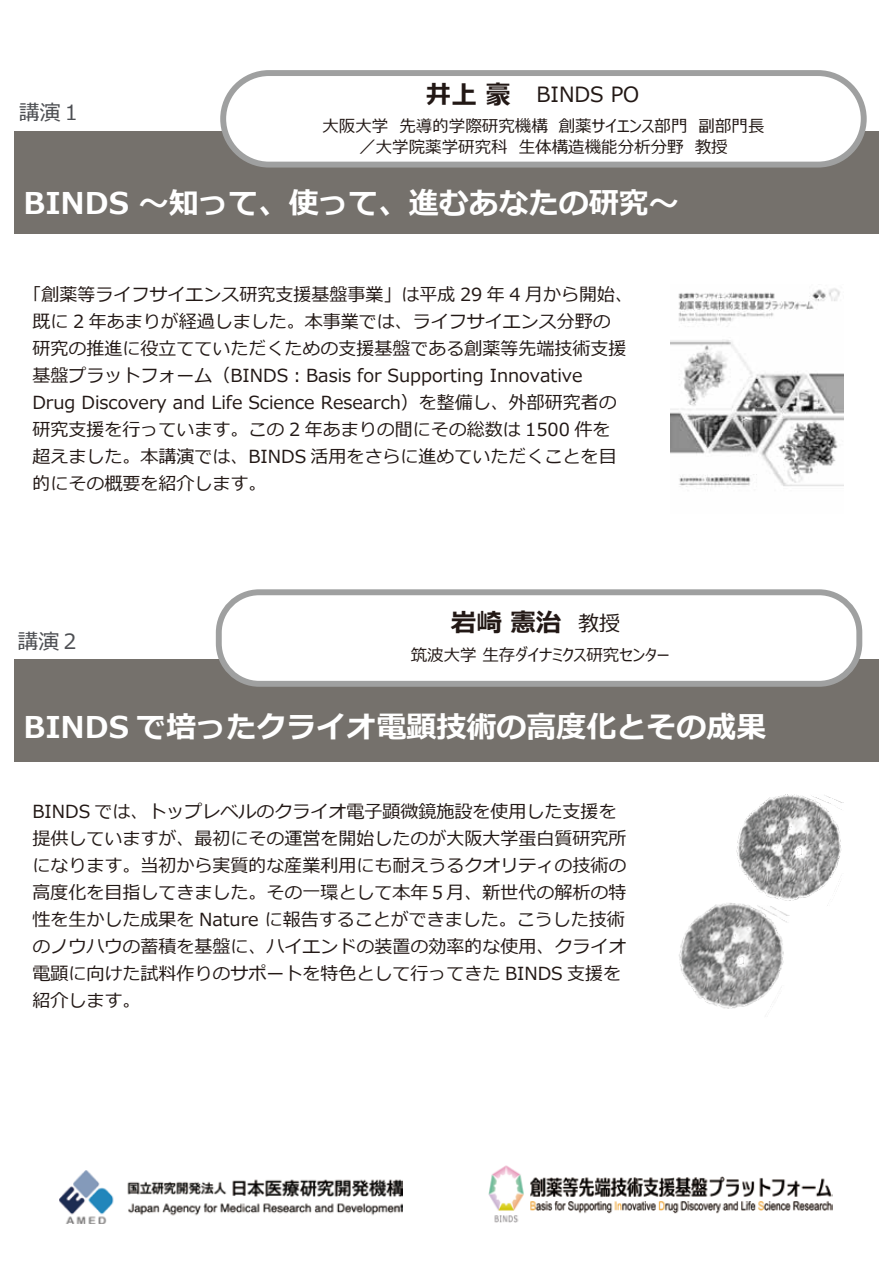
<style>
.page{position:relative;width:893px;height:1263px;background:#fff}
.page>*{position:absolute;margin:0;border:0;box-sizing:border-box;transform-origin:0 0}
.t1{font:700 30px "Meiryo";color:#fff}
.t2{font:700 25.5px "Meiryo UI";color:#221815}
.t3{font:21px "Meiryo UI";color:#221815}
.t4{font:21px "Meiryo UI";color:#4d4f53}
.t5{font:18px/27px "Meiryo";color:#221815}
.t6{font:16.5px/21px "Meiryo UI";color:#221815;text-align:center}
.s1{font-weight:700;font-size:25.5px}
.s2{font-weight:400;font-size:21px}
</style>
<div class="page">
<div style="left:14px;top:131px;width:864px;height:103px;background:#75716c"></div>
<div style="left:223px;top:73px;width:641px;height:92px;background:#fff;border-radius:46px"></div>
<div style="left:220px;top:70px;width:647px;height:98px;border:6px solid #9fa0a0;border-radius:46px"></div>
<div style="left:14px;top:659px;width:864px;height:103px;background:#75716c"></div>
<div style="left:219px;top:592px;width:640px;height:92px;background:#fff;border-radius:40px"></div>
<div style="left:216px;top:589px;width:646px;height:98px;border:6px solid #9fa0a0;border-radius:40px"></div>
<img style="left:60px;top:1170px;width:342px;height:54px">
<img style="left:488px;top:1165px;width:345px;height:58px">
<img style="left:670px;top:288px;width:173px;height:199px">
<img style="left:736px;top:794px;width:107px;height:112px">
<img style="left:679px;top:899px;width:111px;height:110px">
<p class="t3" style="left:426px;top:80px;width:215px"><span class="s1">井上 豪</span> BINDS PO</p>
<p class="t6" style="left:322px;top:116px;width:444px">大阪大学　先導的学際研究機構　創薬サイエンス部門　副部門長／大学院薬学研究科　生体構造機能分析分野　教授</p>
<h1 class="t1" style="left:23px;top:182px;width:657px">BINDS ～知って、使って、進むあなたの研究～</h1>
<p class="t4" style="left:19px;top:97px;width:64px">講演１</p>
<p class="t5" style="left:33px;top:282px;width:602px;text-indent:-9px">「創薬等ライフサイエンス研究支援基盤事業」は平成 29 年 4 月から開始、既に 2 年あまりが経過しました。本事業では、ライフサイエンス分野の研究の推進に役立てていただくための支援基盤である創薬等先端技術支援基盤プラットフォーム（BINDS︓Basis for Supporting Innovative<br>Drug Discovery and Life Science Research）を整備し、外部研究者の研究支援を行っています。この 2 年あまりの間にその総数は 1500 件を<br>超えました。本講演では、BINDS 活用をさらに進めていただくことを目的にその概要を紹介します。</p>
<p class="t4" style="left:17px;top:627px;width:64px">講演２</p>
<h2 class="t2" style="left:451px;top:605px;width:171px">岩崎 憲治　<span class="s2">教授</span></h2>
<p class="t6" style="left:411px;top:645px;width:261px">筑波大学 生存ダイナミクス研究センター</p>
<h1 class="t1" style="left:23px;top:706px;width:744px">BINDS で培ったクライオ電顕技術の高度化とその成果</h1>
<p class="t5" style="left:33px;top:799px;width:595px">BINDS では、トップレベルのクライオ電子顕微鏡施設を使用した支援を提供していますが、最初にその運営を開始したのが大阪大学蛋白質研究所になります。当初から実質的な産業利用にも耐えうるクオリティの技術の高度化を目指してきました。その一環として本年５月、新世代の解析の特性を生かした成果を Nature に報告することができました。こうした技術のノウハウの蓄積を基盤に、ハイエンドの装置の効率的な使用、クライオ電顕に向けた試料作りのサポートを特色として行ってきた BINDS 支援を紹介します。</p>
</div>
